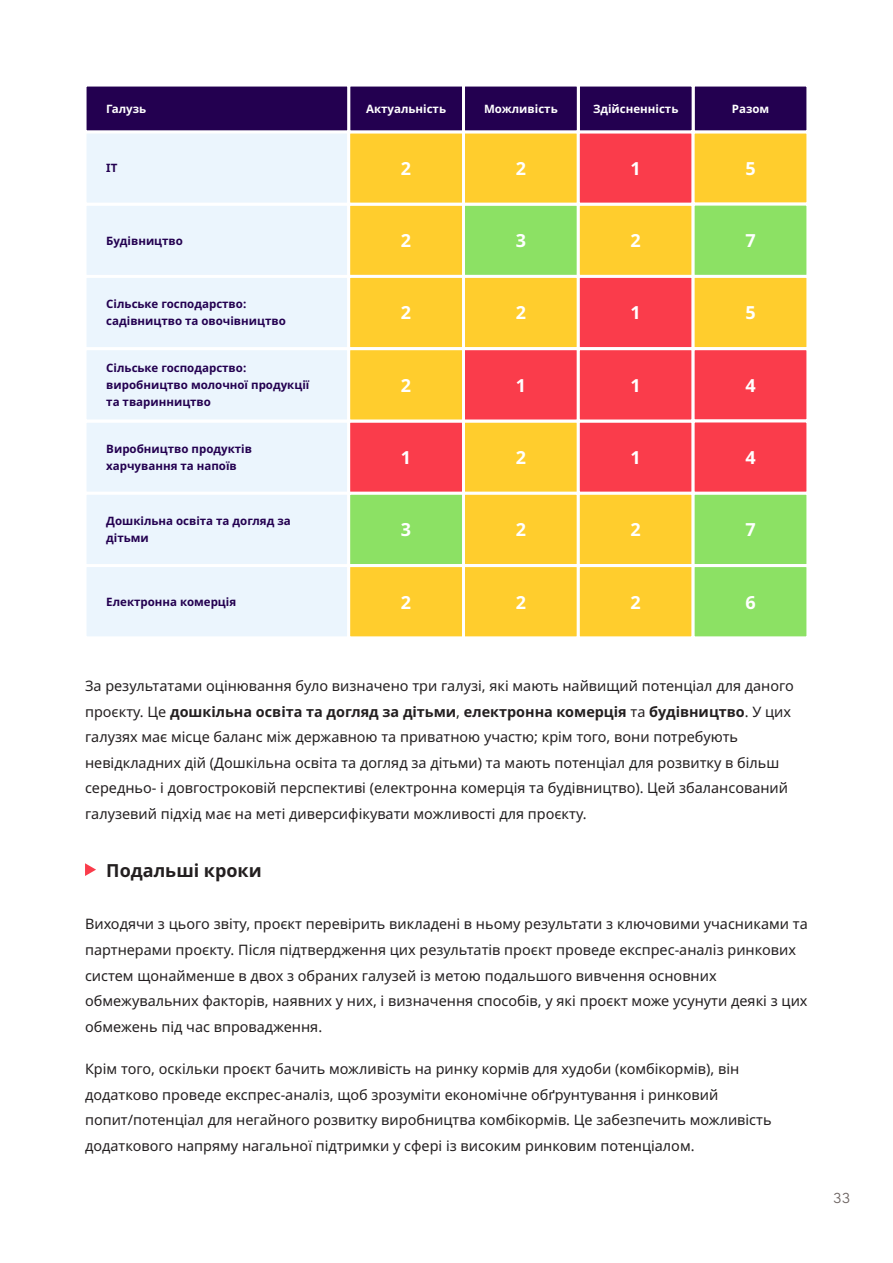
<style>
.page{position:relative;width:893px;height:1263px;background:#fff}
.page>*{position:absolute;margin:0;border:0;box-sizing:border-box;transform-origin:0 0}
.t1{font:700 18px "Noto Sans";color:#fff}
.t2{font:700 18px "Noto Sans";color:#231f20}
.t3{font:14.4px/25.5px "Noto Sans";color:#231f20}
.t4{font:14.4px "Overpass";color:#6c6361}
.t5{font:700 11.55px/17px "Noto Sans";color:#230050}
.t6{font:700 11.55px "Noto Sans";color:#fff}
.s1{font-weight:700}
</style>
<div class="page">
<div style="left:85px;top:204px;width:264px;height:72px;background:#ebf5fd"></div>
<div style="left:85px;top:276px;width:264px;height:73px;background:#ebf5fd"></div>
<div style="left:84px;top:275px;width:266px;height:75px;border:3px solid #fff"></div>
<div style="left:85px;top:421px;width:264px;height:72px;background:#ebf5fd"></div>
<div style="left:84px;top:419px;width:266px;height:76px;border:3px solid #fff"></div>
<div style="left:85px;top:493px;width:264px;height:73px;background:#ebf5fd"></div>
<div style="left:84px;top:492px;width:266px;height:75px;border:3px solid #fff"></div>
<div style="left:85px;top:566px;width:264px;height:72px;background:#ebf5fd"></div>
<div style="left:84px;top:564px;width:266px;height:75px;border:3px solid #fff"></div>
<div style="left:349px;top:204px;width:114px;height:72px;background:#ffcd2d"></div>
<div style="left:347px;top:203px;width:118px;height:75px;border:3px solid #fff"></div>
<div style="left:349px;top:276px;width:114px;height:73px;background:#ffcd2d"></div>
<div style="left:347px;top:275px;width:118px;height:75px;border:3px solid #fff"></div>
<div style="left:349px;top:421px;width:114px;height:72px;background:#fa3c4b"></div>
<div style="left:347px;top:419px;width:118px;height:76px;border:3px solid #fff"></div>
<div style="left:349px;top:493px;width:114px;height:73px;background:#8ce164"></div>
<div style="left:347px;top:492px;width:118px;height:75px;border:3px solid #fff"></div>
<div style="left:349px;top:566px;width:114px;height:72px;background:#ffcd2d"></div>
<div style="left:347px;top:564px;width:118px;height:75px;border:3px solid #fff"></div>
<div style="left:463px;top:204px;width:115px;height:72px;background:#8ce164"></div>
<div style="left:462px;top:203px;width:118px;height:75px;border:3px solid #fff"></div>
<div style="left:463px;top:276px;width:115px;height:73px;background:#ffcd2d"></div>
<div style="left:462px;top:275px;width:118px;height:75px;border:3px solid #fff"></div>
<div style="left:463px;top:421px;width:115px;height:72px;background:#ffcd2d"></div>
<div style="left:462px;top:419px;width:118px;height:76px;border:3px solid #fff"></div>
<div style="left:463px;top:493px;width:115px;height:73px;background:#ffcd2d"></div>
<div style="left:462px;top:492px;width:118px;height:75px;border:3px solid #fff"></div>
<div style="left:463px;top:566px;width:115px;height:72px;background:#ffcd2d"></div>
<div style="left:462px;top:564px;width:118px;height:75px;border:3px solid #fff"></div>
<div style="left:578px;top:204px;width:115px;height:72px;background:#ffcd2d"></div>
<div style="left:577px;top:203px;width:118px;height:75px;border:3px solid #fff"></div>
<div style="left:578px;top:276px;width:115px;height:73px;background:#fa3c4b"></div>
<div style="left:577px;top:275px;width:118px;height:75px;border:3px solid #fff"></div>
<div style="left:578px;top:421px;width:115px;height:72px;background:#fa3c4b"></div>
<div style="left:577px;top:419px;width:118px;height:76px;border:3px solid #fff"></div>
<div style="left:578px;top:493px;width:115px;height:73px;background:#ffcd2d"></div>
<div style="left:577px;top:492px;width:118px;height:75px;border:3px solid #fff"></div>
<div style="left:578px;top:566px;width:115px;height:72px;background:#ffcd2d"></div>
<div style="left:577px;top:564px;width:118px;height:75px;border:3px solid #fff"></div>
<div style="left:85px;top:132px;width:264px;height:72px;background:#ebf5fd"></div>
<div style="left:84px;top:130px;width:266px;height:76px;border:3px solid #fff"></div>
<div style="left:349px;top:132px;width:114px;height:72px;background:#ffcd2d"></div>
<div style="left:347px;top:130px;width:118px;height:76px;border:3px solid #fff"></div>
<div style="left:463px;top:132px;width:115px;height:72px;background:#ffcd2d"></div>
<div style="left:462px;top:130px;width:118px;height:76px;border:3px solid #fff"></div>
<div style="left:578px;top:132px;width:115px;height:72px;background:#fa3c4b"></div>
<div style="left:577px;top:130px;width:118px;height:76px;border:3px solid #fff"></div>
<div style="left:693px;top:132px;width:115px;height:72px;background:#ffcd2d"></div>
<div style="left:692px;top:130px;width:117px;height:76px;border:3px solid #fff"></div>
<div style="left:693px;top:204px;width:115px;height:72px;background:#8ce164"></div>
<div style="left:692px;top:203px;width:117px;height:75px;border:3px solid #fff"></div>
<div style="left:693px;top:276px;width:115px;height:73px;background:#ffcd2d"></div>
<div style="left:692px;top:275px;width:117px;height:75px;border:3px solid #fff"></div>
<div style="left:85px;top:349px;width:264px;height:72px;background:#ebf5fd"></div>
<div style="left:84px;top:347px;width:266px;height:75px;border:3px solid #fff"></div>
<div style="left:349px;top:349px;width:114px;height:72px;background:#ffcd2d"></div>
<div style="left:347px;top:347px;width:118px;height:75px;border:3px solid #fff"></div>
<div style="left:463px;top:349px;width:115px;height:72px;background:#fa3c4b"></div>
<div style="left:462px;top:347px;width:118px;height:75px;border:3px solid #fff"></div>
<div style="left:578px;top:349px;width:115px;height:72px;background:#fa3c4b"></div>
<div style="left:577px;top:347px;width:118px;height:75px;border:3px solid #fff"></div>
<div style="left:693px;top:349px;width:115px;height:72px;background:#fa3c4b"></div>
<div style="left:692px;top:347px;width:117px;height:75px;border:3px solid #fff"></div>
<div style="left:693px;top:421px;width:115px;height:72px;background:#fa3c4b"></div>
<div style="left:692px;top:419px;width:117px;height:76px;border:3px solid #fff"></div>
<div style="left:693px;top:493px;width:115px;height:73px;background:#8ce164"></div>
<div style="left:692px;top:492px;width:117px;height:75px;border:3px solid #fff"></div>
<div style="left:693px;top:566px;width:115px;height:72px;background:#8ce164"></div>
<div style="left:692px;top:564px;width:117px;height:75px;border:3px solid #fff"></div>
<div style="left:693px;top:85px;width:115px;height:47px;background:#230050"></div>
<div style="left:692px;top:84px;width:117px;height:49px;border:3px solid #fff"></div>
<div style="left:578px;top:85px;width:115px;height:47px;background:#230050"></div>
<div style="left:577px;top:84px;width:118px;height:49px;border:3px solid #fff"></div>
<div style="left:463px;top:85px;width:115px;height:47px;background:#230050"></div>
<div style="left:462px;top:84px;width:118px;height:49px;border:3px solid #fff"></div>
<div style="left:349px;top:85px;width:114px;height:47px;background:#230050"></div>
<div style="left:347px;top:84px;width:118px;height:49px;border:3px solid #fff"></div>
<div style="left:85px;top:85px;width:264px;height:47px;background:#230050"></div>
<div style="left:84px;top:84px;width:266px;height:49px;border:3px solid #fff"></div>
<svg style="left:85px;top:863px;width:11px;height:13px"></svg>
<p class="t6" style="left:106px;top:102px;width:41px">Галузь</p>
<p class="t6" style="left:366px;top:102px;width:81px">Актуальність</p>
<p class="t6" style="left:484px;top:102px;width:75px">Можливість</p>
<p class="t6" style="left:593px;top:102px;width:87px">Здійсненність</p>
<p class="t6" style="left:732px;top:102px;width:39px">Разом</p>
<p class="t5" style="left:106px;top:160px;width:13px">ІТ</p>
<p class="t1" style="left:401px;top:158px;width:12px">2</p>
<p class="t1" style="left:516px;top:158px;width:12px">2</p>
<p class="t1" style="left:631px;top:158px;width:12px">1</p>
<p class="t1" style="left:745px;top:158px;width:12px">5</p>
<p class="t5" style="left:106px;top:232px;width:78px">Будівництво</p>
<p class="t5" style="left:106px;top:296px;width:181px">Сільське господарство: садівництво та овочівництво</p>
<p class="t5" style="left:106px;top:360px;width:205px">Сільське господарство: виробництво молочної продукції та тваринництво</p>
<p class="t5" style="left:106px;top:441px;width:147px">Виробництво продуктів харчування та напоїв</p>
<p class="t5" style="left:106px;top:513px;width:186px">Дошкільна освіта та догляд за дітьми</p>
<p class="t5" style="left:106px;top:594px;width:131px">Електронна комерція</p>
<p class="t1" style="left:401px;top:230px;width:12px">2</p>
<p class="t1" style="left:401px;top:303px;width:12px">2</p>
<p class="t1" style="left:516px;top:230px;width:12px">3</p>
<p class="t1" style="left:516px;top:303px;width:12px">2</p>
<p class="t1" style="left:631px;top:230px;width:12px">2</p>
<p class="t1" style="left:631px;top:303px;width:12px">1</p>
<p class="t1" style="left:745px;top:230px;width:12px">7</p>
<p class="t1" style="left:745px;top:303px;width:12px">5</p>
<p class="t1" style="left:401px;top:375px;width:12px">2</p>
<p class="t1" style="left:516px;top:375px;width:12px">1</p>
<p class="t1" style="left:631px;top:375px;width:12px">1</p>
<p class="t1" style="left:745px;top:375px;width:12px">4</p>
<p class="t1" style="left:401px;top:447px;width:12px">1</p>
<p class="t1" style="left:516px;top:447px;width:12px">2</p>
<p class="t1" style="left:631px;top:447px;width:12px">1</p>
<p class="t1" style="left:745px;top:447px;width:12px">4</p>
<p class="t1" style="left:401px;top:519px;width:12px">3</p>
<p class="t1" style="left:516px;top:519px;width:12px">2</p>
<p class="t1" style="left:631px;top:519px;width:12px">2</p>
<p class="t1" style="left:745px;top:519px;width:12px">7</p>
<p class="t1" style="left:401px;top:592px;width:12px">2</p>
<p class="t1" style="left:516px;top:592px;width:12px">2</p>
<p class="t1" style="left:631px;top:592px;width:12px">2</p>
<p class="t1" style="left:745px;top:592px;width:12px">6</p>
<p class="t3" style="left:85px;top:674px;width:710px">За результатами оцінювання було визначено три галузі, які мають найвищий потенціал для даного проєкту. Це <span class="s1">дошкільна освіта та догляд за дітьми</span>, <span class="s1">електронна комерція</span> та <span class="s1">будівництво</span>. У цих галузях має місце баланс між державною та приватною участю; крім того, вони потребують невідкладних дій (Дошкільна освіта та догляд за дітьми) та мають потенціал для розвитку в більш середньо- і довгостроковій перспективі (електронна комерція та будівництво). Цей збалансований галузевий підхід має на меті диверсифікувати можливості для проєкту.</p>
<p class="t2" style="left:106px;top:860px;width:157px">Подальші кроки</p>
<p class="t3" style="left:85px;top:912px;width:724px">Виходячи з цього звіту, проєкт перевірить викладені в ньому результати з ключовими учасниками та партнерами проєкту. Після підтвердження цих результатів проєкт проведе експрес-аналіз ринкових систем щонайменше в двох з обраних галузей із метою подальшого вивчення основних обмежувальних факторів, наявних у них, і визначення способів, у які проєкт може усунути деякі з цих обмежень під час впровадження.</p>
<p class="t3" style="left:85px;top:1056px;width:688px">Крім того, оскільки проєкт бачить можливість на ринку кормів для худоби (комбікормів), він додатково проведе експрес-аналіз, щоб зрозуміти економічне обґрунтування і ринковий попит/потенціал для негайного розвитку виробництва комбікормів. Це забезпечить можливість додаткового напряму нагальної підтримки у сфері із високим ринковим потенціалом.</p>
<p class="t4" style="left:833px;top:1187px;width:19px">33</p>
</div>
